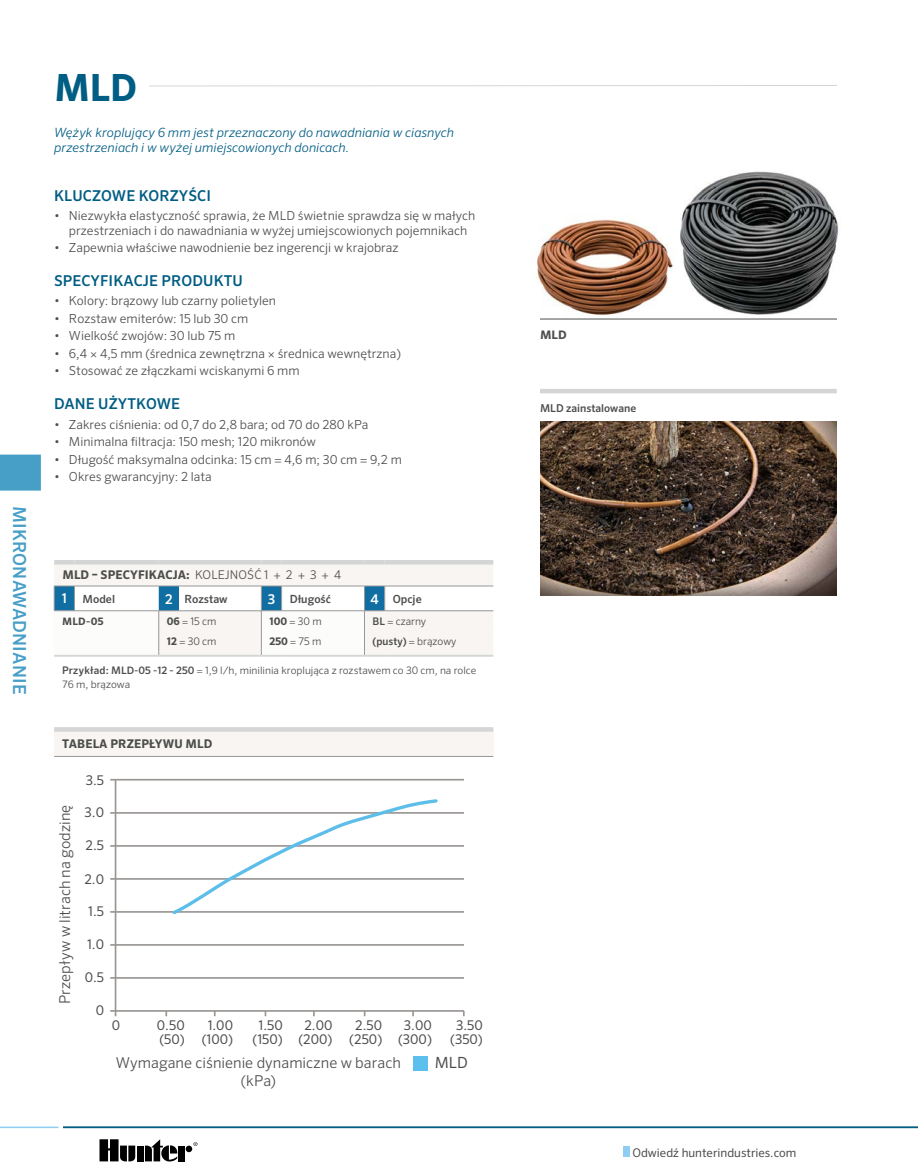
<style>
.page{position:relative;width:918px;height:1175px;background:#fff}
.page>*{position:absolute;margin:0;border:0;box-sizing:border-box;transform-origin:0 0}
.t1{font:700 37.5px "Sero Pro";color:#005d83}
.t2{font:500 18px "Sero Pro";letter-spacing:.01em;color:#479ec7}
.t3{font:15.45px "Sero Pro";color:#4c4d4d}
.t4{font:300 15px/18px "Sero Pro";letter-spacing:.005em;color:#4c4d4d;text-align:center}
.t5{font:500 15px "Sero Pro";letter-spacing:.01em;color:#005d83}
.t6{font:13.35px/13.5px "Sero Pro";color:#4c4d4d;text-align:center}
.t7{font:italic 300 12.75px/15px "Sero Pro";letter-spacing:.005em;color:#005d83}
.t8{font:300 12.45px/14.2px "Sero Pro";color:#4c4d4d;text-align:center}
.t9{font:700 12px "Sero Pro";letter-spacing:.01em;color:#4c4d4d}
.t10{font:12px "Sero Pro";color:#4c4d4d}
.t11{font:700 11.7px "Sero Pro";color:#4c4d4d}
.t12{font:500 11.25px "Sero Pro";color:#4c4d4d}
.t13{font:500 10.8px "Sero Pro";color:#4c4d4d}
.t14{font:300 10.5px "Sero Pro";color:#4c4d4d}
.t15{font:300 10.35px/13.5px "Sero Pro";color:#4c4d4d}
.t16{font:700 10.35px "Sero Pro";color:#4c4d4d}
.s1{font-weight:300}
.s2{font-size:13.5px;color:#fff}
.s3{font-weight:700}
.s4{font-weight:500}
.s5{font-weight:500;font-size:10.5px}
</style>
<div class="page">
<div style="left:623px;top:1146px;width:7px;height:10px;background:#8dcef2"></div>
<hr style="left:63px;top:1126px;width:855px;height:2px;background:#005d83">
<hr style="left:0;top:1126px;width:58px;height:2px;background:#8dcef2">
<svg style="left:194px;top:1142px;width:3px;height:4px"></svg>
<div style="left:137px;top:1145px;width:7px;height:16px;background:#000"></div>
<div style="left:186px;top:1145px;width:6px;height:7px;background:#000;border-radius:50%"></div>
<div style="left:178px;top:1145px;width:7px;height:16px;background:#000"></div>
<svg style="left:145px;top:1139px;width:32px;height:22px"></svg>
<svg style="left:100px;top:1139px;width:35px;height:22px"></svg>
<div style="left:0;top:454px;width:41px;height:36px;background:#479ec7"></div>
<svg style="left:149px;top:85px;width:688px;height:2px"></svg>
<img style="left:536px;top:217px;width:137px;height:99px">
<img style="left:680px;top:171px;width:160px;height:148px">
<hr style="left:540px;top:389px;width:297px;height:4px;background:#d4d5d5">
<hr style="left:540px;top:319px;width:297px;height:1px;background:#4c4d4d">
<hr style="left:54px;top:560px;width:20px;height:4px;background:#d4d5d5">
<hr style="left:74px;top:560px;width:85px;height:4px;background:#d4d5d5">
<hr style="left:159px;top:560px;width:20px;height:4px;background:#d4d5d5">
<hr style="left:179px;top:560px;width:82px;height:4px;background:#d4d5d5">
<hr style="left:261px;top:560px;width:21px;height:4px;background:#d4d5d5">
<hr style="left:282px;top:560px;width:83px;height:4px;background:#d4d5d5">
<hr style="left:364px;top:560px;width:21px;height:4px;background:#d4d5d5">
<hr style="left:385px;top:560px;width:108px;height:4px;background:#d4d5d5">
<svg style="left:54px;top:564px;width:439px;height:92px"></svg>
<hr style="left:116px;top:977px;width:348px;height:1px;background:#999694">
<hr style="left:116px;top:944px;width:348px;height:1px;background:#999694">
<hr style="left:116px;top:911px;width:348px;height:1px;background:#999694">
<hr style="left:110px;top:779px;width:354px;height:1px;background:#999694">
<hr style="left:116px;top:878px;width:348px;height:1px;background:#999694">
<hr style="left:116px;top:845px;width:348px;height:1px;background:#999694">
<hr style="left:116px;top:812px;width:348px;height:1px;background:#999694">
<hr style="left:115px;top:779px;width:1px;height:231px;background:#999694">
<hr style="left:116px;top:1010px;width:348px;height:1px;background:#999694">
<svg style="left:110px;top:1010px;width:6px;height:6px"></svg>
<div style="left:413px;top:1056px;width:15px;height:15px;background:#5cbfed"></div>
<svg style="left:170px;top:799px;width:270px;height:115px"></svg>
<div style="left:54px;top:729px;width:439px;height:27px;background:#f8f5f2"></div>
<hr style="left:54px;top:727px;width:439px;height:4px;background:#d4d5d5">
<hr style="left:54px;top:756px;width:439px;height:1px;background:#969798">
<img style="left:540px;top:422px;width:297px;height:173px">
<h2 class="t2" style="left:30px;top:505px;width:190px;rotate:90deg">MIKRONAWADNIANIE</h2>
<h1 class="t1" style="left:54px;top:64px;width:84px">MLD</h1>
<p class="t7" style="left:54px;top:125px;width:401px">Wężyk kroplujący 6 mm jest przeznaczony do nawadniania w ciasnych przestrzeniach i w wyżej umiejscowionych donicach.</p>
<p class="t5" style="left:54px;top:186px;width:159px">KLUCZOWE KORZYŚCI</p>
<p class="t8" style="left:54px;top:209px;width:423px">• Niezwykła elastyczność sprawia, że MLD świetnie sprawdza się w małych przestrzeniach i do nawadniania w wyżej umiejscowionych pojemnikach</p>
<p class="t8" style="left:54px;top:240px;width:346px">• Zapewnia właściwe nawodnienie bez ingerencji w krajobraz</p>
<p class="t5" style="left:54px;top:271px;width:190px">SPECYFIKACJE PRODUKTU</p>
<p class="t8" style="left:54px;top:294px;width:224px">• Kolory: brązowy lub czarny polietylen</p>
<p class="t8" style="left:54px;top:311px;width:196px">• Rozstaw emiterów: 15 lub 30 cm</p>
<p class="t8" style="left:54px;top:329px;width:183px">• Wielkość zwojów: 30 lub 75 m</p>
<p class="t8" style="left:54px;top:346px;width:348px">• 6,4 × 4,5 mm (średnica zewnętrzna × średnica wewnętrzna)</p>
<p class="t8" style="left:54px;top:364px;width:247px">• Stosować ze złączkami wciskanymi 6 mm</p>
<p class="t5" style="left:54px;top:394px;width:127px">DANE UŻYTKOWE</p>
<p class="t8" style="left:54px;top:417px;width:316px">• Zakres ciśnienia: od 0,7 do 2,8 bara; od 70 do 280 kPa</p>
<p class="t8" style="left:54px;top:434px;width:264px">• Minimalna filtracja: 150 mesh; 120 mikronów</p>
<p class="t8" style="left:54px;top:452px;width:349px">• Długość maksymalna odcinka: 15 cm = 4,6 m; 30 cm = 9,2 m</p>
<p class="t8" style="left:54px;top:469px;width:159px">• Okres gwarancyjny: 2 lata</p>
<p class="t9" style="left:62px;top:567px;width:280px">MLD – SPECYFIKACJA: <span class="s1">KOLEJNOŚĆ 1 + 2 + 3 + 4</span></p>
<p class="t12" style="left:62px;top:592px;width:55px"><span class="s2">1</span> Model</p>
<p class="t12" style="left:165px;top:592px;width:64px"><span class="s2">2</span> Rozstaw</p>
<p class="t12" style="left:268px;top:592px;width:65px"><span class="s2">3</span> Długość</p>
<p class="t12" style="left:370px;top:592px;width:53px"><span class="s2">4</span> Opcje</p>
<p class="t16" style="left:62px;top:615px;width:43px">MLD-05</p>
<p class="t14" style="left:167px;top:615px;width:51px"><span class="s3">06</span> = 15 cm</p>
<p class="t14" style="left:269px;top:615px;width:54px"><span class="s3">100</span> = 30 m</p>
<p class="t14" style="left:373px;top:615px;width:55px"><span class="s4">BL</span> = czarny</p>
<p class="t14" style="left:167px;top:635px;width:51px"><span class="s3">12</span> = 30 cm</p>
<p class="t14" style="left:269px;top:635px;width:54px"><span class="s3">250</span> = 75 m</p>
<p class="t14" style="left:373px;top:635px;width:86px"><span class="s4">(pusty)</span> = brązowy</p>
<p class="t15" style="left:62px;top:663px;width:416px"><span class="s5">Przykład: M</span><span class="s4">LD-05 -12 - 250</span> = 1,9 l/h, minilinia kroplująca z rozstawem co 30 cm, na rolce<br>76 m, brązowa</p>
<p class="t9" style="left:62px;top:736px;width:152px">TABELA PRZEPŁYWU MLD</p>
<p class="t4" style="left:56px;top:1004px;width:201px;rotate:-90deg">Przepływ w litrach na godzinę</p>
<p class="t6" style="left:86px;top:773px;width:20px">3.5</p>
<p class="t6" style="left:85px;top:805px;width:21px">3.0</p>
<p class="t6" style="left:86px;top:838px;width:20px">2.5</p>
<p class="t6" style="left:84px;top:872px;width:21px">2.0</p>
<p class="t6" style="left:88px;top:904px;width:17px">1.5</p>
<p class="t6" style="left:87px;top:937px;width:19px">1.0</p>
<p class="t6" style="left:85px;top:970px;width:21px">0.5</p>
<p class="t6" style="left:96px;top:1003px;width:10px">0</p>
<p class="t6" style="left:112px;top:1018px;width:10px">0</p>
<p class="t6" style="left:298px;top:1018px;width:36px">2.00 (200)</p>
<p class="t6" style="left:157px;top:1018px;width:29px;text-align:left">0.50 (50)</p>
<p class="t6" style="left:202px;top:1018px;width:33px">1.00 (100)</p>
<p class="t6" style="left:253px;top:1018px;width:32px">1.50 (150)</p>
<p class="t6" style="left:398px;top:1018px;width:35px">3.00 (300)</p>
<p class="t6" style="left:349px;top:1018px;width:34px">2.50 (250)</p>
<p class="t6" style="left:450px;top:1018px;width:34px">3.50 (350)</p>
<p class="t4" style="left:116px;top:1053px;width:286px">Wymagane ciśnienie dynamiczne w barach (kPa)</p>
<p class="t3" style="left:435px;top:1053px;width:35px">MLD</p>
<p class="t11" style="left:540px;top:328px;width:28px">MLD</p>
<p class="t13" style="left:540px;top:402px;width:98px">MLD zainstalowane</p>
<p class="t10" style="left:632px;top:1145px;width:166px">Odwiedź hunterindustries.com</p>
</div>
